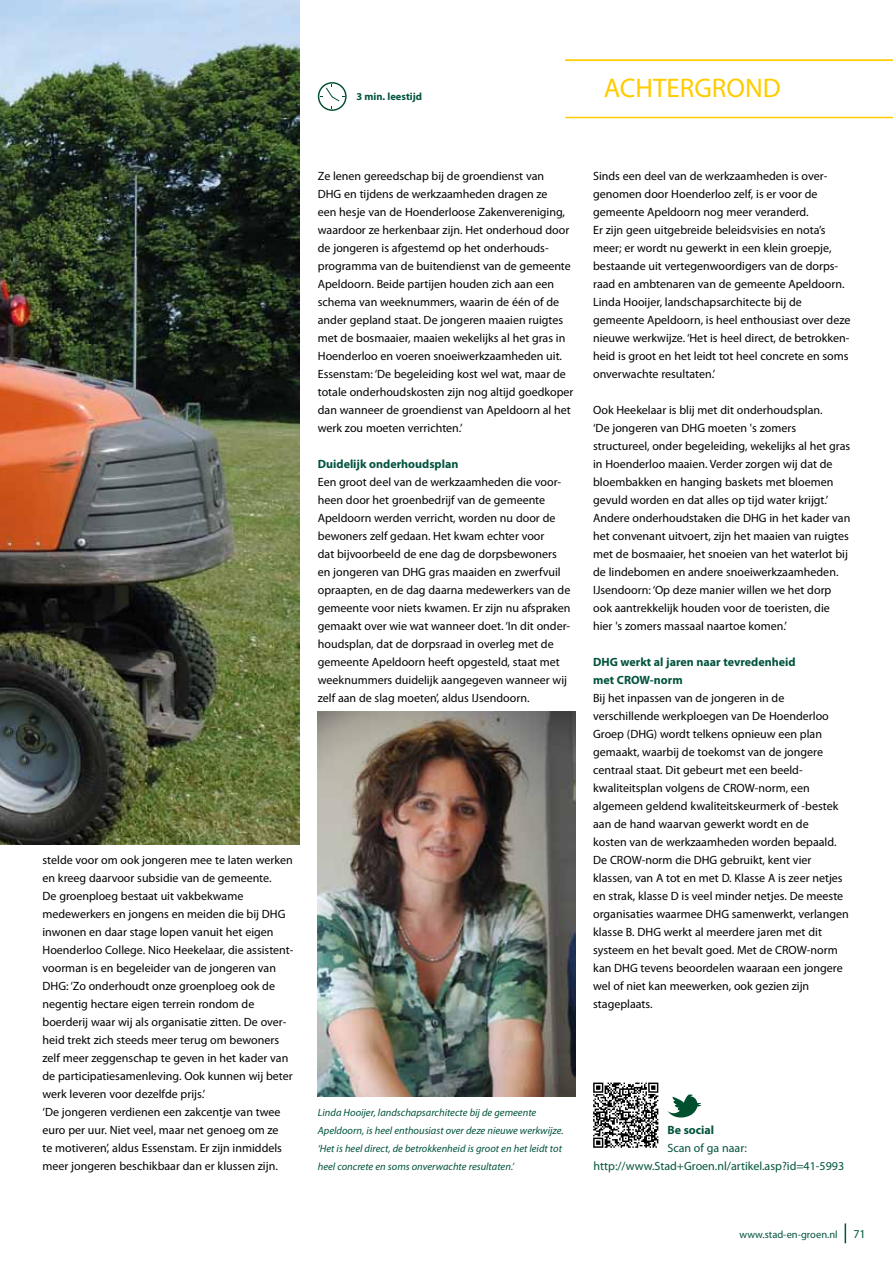
<style>
.page{position:relative;width:893px;height:1263px;background:#fff}
.page>*{position:absolute;margin:0;border:0;box-sizing:border-box;transform-origin:0 0}
.t1{font:27px "Myriad Pro";color:#fc0}
.t2{font:12px/18px "Myriad Pro";color:#000}
.t3{font:700 12px/18px "Myriad Pro";color:#00533d}
.t4{font:12px/18px "Myriad Pro";color:#00533d}
.t5{font:italic 10.5px/18px "Myriad Pro";color:#00533d}
.t6{font:10.5px "Myriad Pro";color:#00533d}
.t7{font:700 10.5px "Myriad Pro";color:#00533d}
</style>
<div class="page">
<svg style="left:845px;top:1223px;width:1px;height:20px"></svg>
<hr style="left:565px;top:117px;width:328px;height:1px;background:#fc0">
<hr style="left:565px;top:60px;width:328px;height:1px;background:#fc0">
<svg style="left:318px;top:82px;width:29px;height:29px"></svg>
<img style="left:0;top:0;width:300px;height:845px">
<img style="left:318px;top:712px;width:257px;height:384px">
<svg style="left:593px;top:1082px;width:65px;height:66px"></svg>
<svg style="left:667px;top:1094px;width:34px;height:23px"></svg>
<p class="t7" style="left:357px;top:90px;width:67px">3 min. leestijd</p>
<h1 class="t1" style="left:604px;top:71px;width:179px">ACHTERGROND</h1>
<p class="t2" style="left:43px;top:851px;width:252px">stelde voor om ook jongeren mee te laten werken en kreeg daarvoor subsidie van de gemeente.<br>De groenploeg bestaat uit vakbekwame medewerkers en jongens en meiden die bij DHG inwonen en daar stage lopen vanuit het eigen Hoenderloo College. Nico Heekelaar, die assistent&shy;voorman is en begeleider van de jongeren van DHG: ‘Zo onderhoudt onze groenploeg ook de negentig hectare eigen terrein rondom de boerderij waar wij als organisatie zitten. De over&shy;heid trekt zich steeds meer terug om bewoners zelf meer zeggenschap te geven in het kader van de participatiesamenleving. Ook kunnen wij beter werk leveren voor dezelfde prijs.’<br>‘De jongeren verdienen een zakcentje van twee euro per uur. Niet veel, maar net genoeg om ze<br>te motiveren’, aldus Essenstam. Er zijn inmiddels meer jongeren beschikbaar dan er klussen zijn.</p>
<p class="t2" style="left:318px;top:167px;width:257px">Ze lenen gereedschap bij de groendienst van<br>DHG en tijdens de werkzaamheden dragen ze<br>een hesje van de Hoenderloose Zakenvereniging, waardoor ze herkenbaar zijn. Het onderhoud door de jongeren is afgestemd op het onderhouds&shy;programma van de buitendienst van de gemeente Apeldoorn. Beide partijen houden zich aan een schema van weeknummers, waarin de één of de ander gepland staat. De jongeren maaien ruigtes met de bosmaaier, maaien wekelijks al het gras in Hoenderloo en voeren snoeiwerkzaamheden uit.<br>Essenstam: ‘De begeleiding kost wel wat, maar de totale onderhoudskosten zijn nog altijd goedkoper dan wanneer de groendienst van Apeldoorn al het werk zou moeten verrichten.’</p>
<p class="t3" style="left:318px;top:455px;width:142px">Duidelijk onderhoudsplan</p>
<p class="t2" style="left:318px;top:473px;width:254px">Een groot deel van de werkzaamheden die voor&shy;heen door het groenbedrijf van de gemeente Apeldoorn werden verricht, worden nu door de bewoners zelf gedaan. Het kwam echter voor<br>dat bijvoorbeeld de ene dag de dorpsbewoners en jongeren van DHG gras maaiden en zwerfvuil opraapten, en de dag daarna medewerkers van de gemeente voor niets kwamen. Er zijn nu afspraken gemaakt over wie wat wanneer doet. ‘In dit onder&shy;houdsplan, dat de dorpsraad in overleg met de gemeente Apeldoorn heeft opgesteld, staat met weeknummers duidelijk aangegeven wanneer wij zelf aan de slag moeten’, aldus IJsendoorn.</p>
<p class="t2" style="left:593px;top:167px;width:259px">Sinds een deel van de werkzaamheden is over&shy;genomen door Hoenderloo zelf, is er voor de gemeente Apeldoorn nog meer veranderd.<br>Er zijn geen uitgebreide beleidsvisies en nota’s meer; er wordt nu gewerkt in een klein groepje, bestaande uit vertegenwoordigers van de dorps&shy;raad en ambtenaren van de gemeente Apeldoorn.<br>Linda Hooijer, landschapsarchitecte bij de gemeente Apeldoorn, is heel enthousiast over deze nieuwe werkwijze. ‘Het is heel direct, de betrokken&shy;heid is groot en het leidt tot heel concrete en soms onverwachte resultaten.’</p>
<p class="t2" style="left:593px;top:401px;width:259px">Ook Heekelaar is blij met dit onderhoudsplan.<br>‘De jongeren van DHG moeten 's zomers structureel, onder begeleiding, wekelijks al het gras in Hoenderloo maaien. Verder zorgen wij dat de bloembakken en hanging baskets met bloemen gevuld worden en dat alles op tijd water krijgt.’ Andere onderhoudstaken die DHG in het kader van het convenant uitvoert, zijn het maaien van ruigtes met de bosmaaier, het snoeien van het waterlot bij de lindebomen en andere snoeiwerkzaamheden.<br>IJsendoorn: ‘Op deze manier willen we het dorp ook aantrekkelijk houden voor de toeristen, die hier 's zomers massaal naartoe komen.’</p>
<p class="t3" style="left:593px;top:653px;width:204px">DHG werkt al jaren naar tevredenheid met CROW-norm</p>
<p class="t2" style="left:593px;top:689px;width:257px">Bij het inpassen van de jongeren in de verschillende werkploegen van De Hoenderloo Groep (DHG) wordt telkens opnieuw een plan gemaakt, waarbij de toekomst van de jongere centraal staat. Dit gebeurt met een beeld&shy;kwaliteitsplan volgens de CROW-norm, een algemeen geldend kwaliteitskeurmerk of -bestek aan de hand waarvan gewerkt wordt en de<br>kosten van de werkzaamheden worden bepaald.<br>De CROW-norm die DHG gebruikt, kent vier klassen, van A tot en met D. Klasse A is zeer netjes en strak, klasse D is veel minder netjes. De meeste organisaties waarmee DHG samenwerkt, verlangen klasse B. DHG werkt al meerdere jaren met dit systeem en het bevalt goed. Met de CROW-norm kan DHG tevens beoordelen waaraan een jongere wel of niet kan meewerken, ook gezien zijn stageplaats.</p>
<p class="t5" style="left:318px;top:1103px;width:247px">Linda Hooijer, landschapsarchitecte bij de gemeente Apeldoorn, is heel enthousiast over deze nieuwe werkwijze. ‘Het is heel direct, de betrokkenheid is groot en het leidt tot heel concrete en soms onverwachte resultaten.’</p>
<p class="t3" style="left:667px;top:1121px;width:48px">Be social</p>
<p class="t4" style="left:594px;top:1139px;width:252px;text-indent:74px">Scan of ga naar: http://www.Stad+Groen.nl/artikel.asp?id=41-5993</p>
<p class="t6" style="left:739px;top:1228px;width:100px">www.stad-en-groen.nl</p>
<p class="t4" style="left:853px;top:1224px;width:14px">71</p>
</div>
